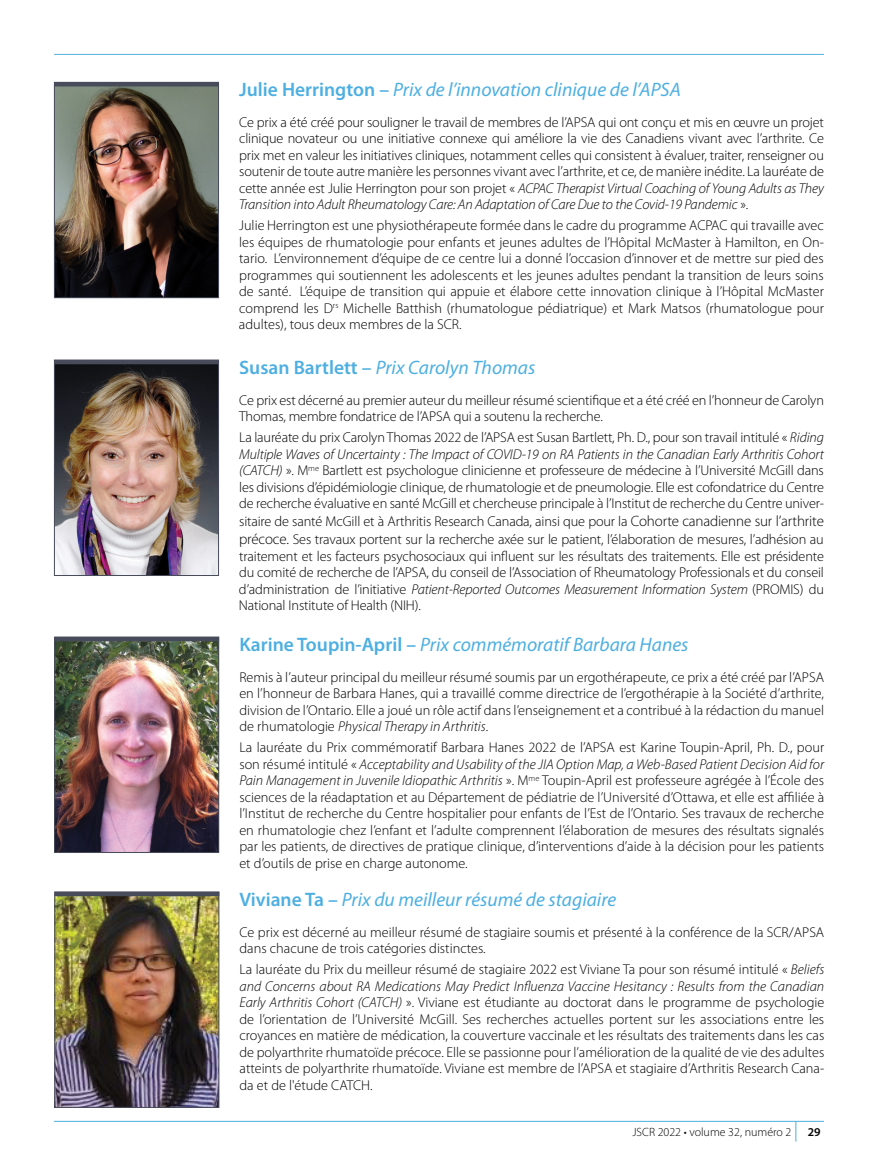
<style>
.page{position:relative;width:878px;height:1175px;background:#fff}
.page>*{position:absolute;margin:0;border:0;box-sizing:border-box;transform-origin:0 0}
.t1{font:italic 19.5px "Myriad Pro";color:#4dafe1}
.t2{font:300 14.25px/16.5px "Myriad Pro";letter-spacing:-.01em;color:#000;text-align:justify}
.t3{font:300 12px "Myriad Pro";color:#000}
.t4{font:600 12px "Myriad Pro";color:#000}
.s1{font-weight:600;font-style:normal}
.s2{font-style:italic}
.s3{font-size:15px}
</style>
<div class="page">
<hr style="left:54px;top:1120px;width:770px;height:1px;background:#4dafe1">
<svg style="left:795px;top:1121px;width:1px;height:20px"></svg>
<hr style="left:54px;top:54px;width:770px;height:1px;background:#4dafe1">
<img style="left:56px;top:86px;width:161px;height:210px">
<div style="left:54px;top:82px;width:165px;height:216px;border:1px solid #484c5a"></div>
<hr style="left:54px;top:82px;width:165px;height:4px;background:#484c5a">
<img style="left:56px;top:364px;width:161px;height:210px">
<div style="left:54px;top:360px;width:165px;height:216px;border:1px solid #484c5a"></div>
<hr style="left:54px;top:360px;width:165px;height:4px;background:#484c5a">
<img style="left:56px;top:641px;width:161px;height:210px">
<div style="left:54px;top:637px;width:165px;height:216px;border:1px solid #484c5a"></div>
<hr style="left:54px;top:637px;width:165px;height:4px;background:#484c5a">
<img style="left:56px;top:896px;width:161px;height:209px">
<div style="left:54px;top:891px;width:165px;height:216px;border:1px solid #484c5a"></div>
<div style="left:54px;top:891px;width:165px;height:5px;background:#484c5a"></div>
<h1 class="t1" style="left:239px;top:79px;width:443px"><span class="s1">Julie Herrington –</span> Prix de l’innovation clinique de l’APSA</h1>
<p class="t2" style="left:239px;top:114px;width:586px">Ce prix a été créé pour souligner le travail de membres de l’APSA qui ont conçu et mis en œuvre un projet clinique novateur ou une initiative connexe qui améliore la vie des Canadiens vivant avec l’arthrite. Ce prix met en valeur les initiatives cliniques, notamment celles qui consistent à évaluer, traiter, renseigner ou soutenir de toute autre manière les personnes vivant avec l’arthrite, et ce, de manière inédite. La lauréate de cette année est Julie Herrington pour son projet « <span class="s2">ACPAC Therapist Virtual Coaching of Young Adults as They Transition into Adult Rheumatology Care: An Adaptation of Care Due to the Covid-19 Pandemic</span> ».</p>
<p class="t2" style="left:239px;top:217px;width:586px">Julie Herrington est une physiothérapeute formée dans le cadre du programme ACPAC qui travaille avec les équipes de rhumatologie pour enfants et jeunes adultes de l’Hôpital McMaster à Hamilton, en On&shy;tario. L’environnement d’équipe de ce centre lui a donné l’occasion d’innover et de mettre sur pied des programmes qui soutiennent les adolescents et les jeunes adultes pendant la transition de leurs soins de santé. L’équipe de transition qui appuie et élabore cette innovation clinique à l’Hôpital McMaster comprend les D<sup>rs</sup> Michelle Batthish (rhumatologue pédiatrique) et Mark Matsos (rhumatologue pour adultes), tous deux membres de la SCR.</p>
<h1 class="t1" style="left:239px;top:357px;width:298px"><span class="s1">Susan Bartlett –</span> Prix Carolyn Thomas</h1>
<p class="t2" style="left:239px;top:392px;width:586px">Ce prix est décerné au premier auteur du meilleur résumé scientifique et a été créé en l’honneur de Carolyn<br>Thomas, membre fondatrice de l’APSA qui a soutenu la recherche.</p>
<p class="t2" style="left:239px;top:429px;width:586px">La lauréate du prix Carolyn Thomas 2022 de l’APSA est Susan Bartlett, Ph. D., pour son travail intitulé « <span class="s2">Riding Multiple Waves of Uncertainty : The Impact of COVID-19 on RA Patients in the Canadian Early Arthritis Cohort (CATCH)</span> ». M<sup>me</sup> Bartlett est psychologue clinicienne et professeure de médecine à l’Université McGill dans les divisions d’épidémiologie clinique, de rhumatologie et de pneumologie. Elle est cofondatrice du Centre de recherche évaluative en santé McGill et chercheuse principale à l’Institut de recherche du Centre univer-</p>
<p class="t2" style="left:239px;top:513px;width:586px;line-height:18px">sitaire de santé McGill et à Arthritis Research Canada, ainsi que pour la <span class="s3">Cohorte canadienne sur l’arthrite précoce.</span> Ses travaux portent sur la recherche axée sur le patient, l’élaboration de mesures, l’adhésion au</p>
<p class="t2" style="left:239px;top:548px;width:586px">traitement et les facteurs psychosociaux qui influent sur les résultats des traitements. Elle est présidente du comité de recherche de l’APSA, du conseil de l’Association of Rheumatology Professionals et du conseil d’administration de l’initiative <span class="s2">Patient-Reported Outcomes Measurement Information System</span> (PROMIS) du National Institute of Health (NIH).</p>
<h1 class="t1" style="left:239px;top:634px;width:450px"><span class="s1">Karine Toupin-April –</span> Prix commémoratif Barbara Hanes</h1>
<p class="t2" style="left:239px;top:669px;width:586px">Remis à l’auteur principal du meilleur résumé soumis par un ergothérapeute, ce prix a été créé par l’APSA en l’honneur de Barbara Hanes, qui a travaillé comme directrice de l’ergothérapie à la Société d’arthrite, division de l’Ontario. Elle a joué un rôle actif dans l’enseignement et a contribué à la rédaction du manuel de rhumatologie <span class="s2">Physical Therapy in Arthritis</span>.</p>
<p class="t2" style="left:239px;top:739px;width:586px">La lauréate du Prix commémoratif Barbara Hanes 2022 de l’APSA est Karine Toupin-April, Ph. D., pour son résumé intitulé « <span class="s2">Acceptability and Usability of the JIA Option Map, a Web-Based Patient Decision Aid for Pain Management in Juvenile Idiopathic Arthritis</span> ». M<sup>me</sup> Toupin-April est professeure agrégée à l’École des sciences de la réadaptation et au Département de pédiatrie de l’Université d’Ottawa, et elle est affiliée à l’Institut de recherche du Centre hospitalier pour enfants de l’Est de l’Ontario. Ses travaux de recherche en rhumatologie chez l’enfant et l’adulte comprennent l’élaboration de mesures des résultats signalés par les patients, de directives de pratique clinique, d’interventions d’aide à la décision pour les patients et d’outils de prise en charge autonome.</p>
<h1 class="t1" style="left:239px;top:889px;width:378px"><span class="s1">Viviane Ta –</span> Prix du meilleur résumé de stagiaire</h1>
<p class="t2" style="left:239px;top:924px;width:586px">Ce prix est décerné au meilleur résumé de stagiaire soumis et présenté à la conférence de la SCR/APSA dans chacune de trois catégories distinctes.</p>
<p class="t2" style="left:239px;top:961px;width:586px">La lauréate du Prix du meilleur résumé de stagiaire 2022 est Viviane Ta pour son résumé intitulé « <span class="s2">Beliefs and Concerns about RA Medications May Predict Influenza Vaccine Hesitancy : Results from the Canadian Early Arthritis Cohort (CATCH)</span> ». Viviane est étudiante au doctorat dans le programme de psychologie de l’orientation de l’Université McGill. Ses recherches actuelles portent sur les associations entre les croyances en matière de médication, la couverture vaccinale et les résultats des traitements dans les cas de polyarthrite rhumatoïde précoce. Elle se passionne pour l’amélioration de la qualité de vie des adultes atteints de polyarthrite rhumatoïde. Viviane est membre de l’APSA et stagiaire d’Arthritis Research Cana&shy;da et de l'étude CATCH.</p>
<p class="t3" style="left:632px;top:1125px;width:160px">JSCR 2022 • volume 32, numéro 2</p>
<p class="t4" style="left:807px;top:1125px;width:14px">29</p>
</div>
